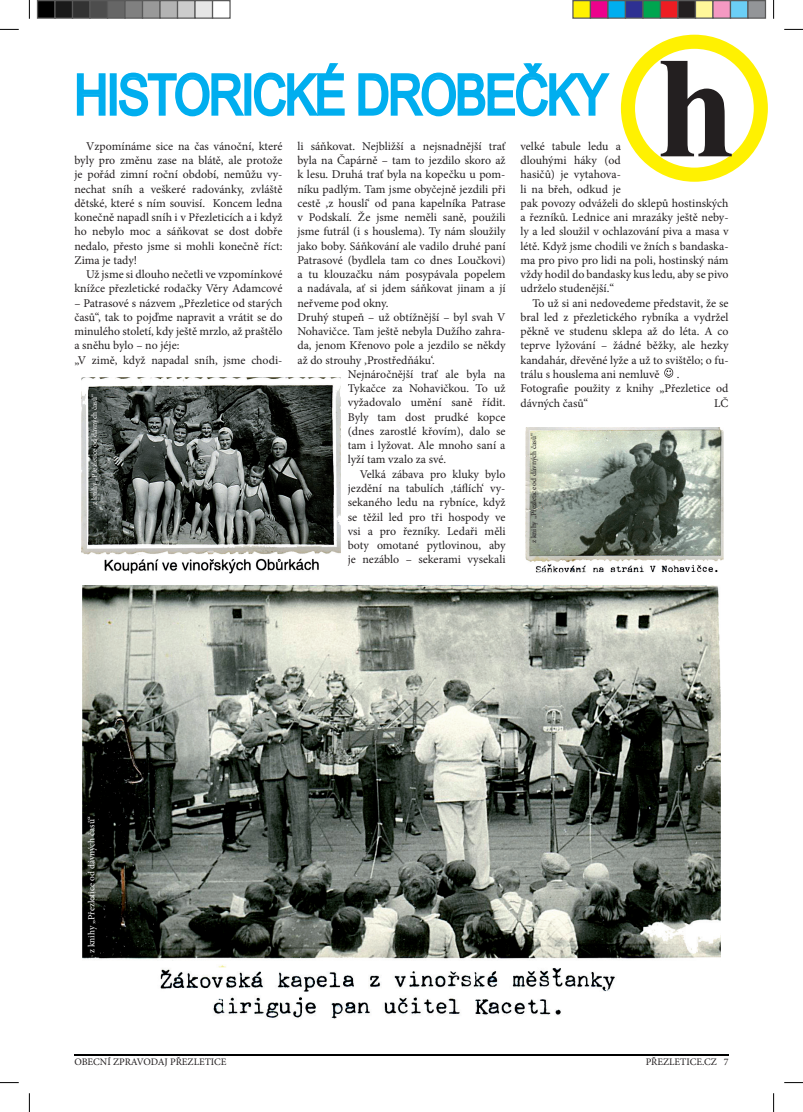
<style>
.page{position:relative;width:803px;height:1112px;background:#fff}
.page>*{position:absolute;margin:0;border:0;box-sizing:border-box;transform-origin:0 0}
.t1{font:700 144px "Times New Roman";color:#231f20}
.t2{font:55.62px "Arial";letter-spacing:-.03em;color:#00aeef;scale:.84 1}
.t3{font:11.88px/14.2px "Minion Pro";color:#231f20}
.t4{font:10px "Minion Pro";color:#231f20}
.t5{font:9.38px "Minion Pro";color:#fff}
.t6{font:7.5px "Minion Pro";color:#231f20}
.t7{font:7.5px "Minion Pro";color:#fff}
</style>
<div class="page">
<img style="left:664px;top:367px;width:10px;height:11px">
<svg style="left:76px;top:73px;width:30px;height:43px"></svg>
<div style="left:110px;top:73px;width:7px;height:43px;border:2px solid #00aeef"></div>
<svg style="left:119px;top:72px;width:125px;height:45px"></svg>
<div style="left:244px;top:73px;width:7px;height:43px;border:2px solid #00aeef"></div>
<svg style="left:253px;top:63px;width:92px;height:54px"></svg>
<svg style="left:358px;top:63px;width:252px;height:54px"></svg>
<hr style="left:74px;top:1054px;width:654px;height:1px;background:#000">
<div style="left:621px;top:35px;width:147px;height:147px;border:14px solid #fff101;border-radius:50%"></div>
<img style="left:526px;top:428px;width:196px;height:143px">
<div style="left:520px;top:422px;width:208px;height:155px;border:5px solid #fff"></div>
<img style="left:83px;top:586px;width:636px;height:433px">
<img style="left:82px;top:378px;width:258px;height:195px">
<svg style="left:0;top:29px;width:19px;height:1px"></svg>
<svg style="left:784px;top:29px;width:19px;height:1px"></svg>
<svg style="left:0;top:1082px;width:19px;height:1px"></svg>
<svg style="left:784px;top:1082px;width:19px;height:1px"></svg>
<svg style="left:29px;top:0;width:1px;height:19px"></svg>
<svg style="left:29px;top:1093px;width:1px;height:18px"></svg>
<svg style="left:773px;top:0;width:1px;height:19px"></svg>
<svg style="left:773px;top:1093px;width:1px;height:18px"></svg>
<div style="left:38px;top:1px;width:17px;height:17px;background:#000"></div>
<div style="left:37px;top:0;width:19px;height:19px;border:1px solid #595959"></div>
<div style="left:55px;top:1px;width:18px;height:17px;background:#1a1a1a"></div>
<div style="left:54px;top:0;width:19px;height:19px;border:1px solid #595959"></div>
<div style="left:73px;top:1px;width:17px;height:17px;background:#333"></div>
<div style="left:72px;top:0;width:19px;height:19px;border:1px solid #595959"></div>
<div style="left:90px;top:1px;width:18px;height:17px;background:#4d4d4d"></div>
<div style="left:89px;top:0;width:19px;height:19px;border:1px solid #595959"></div>
<div style="left:108px;top:1px;width:17px;height:17px;background:#666"></div>
<div style="left:107px;top:0;width:19px;height:19px;border:1px solid #595959"></div>
<div style="left:125px;top:1px;width:18px;height:17px;background:#808080"></div>
<div style="left:124px;top:0;width:19px;height:19px;border:1px solid #595959"></div>
<div style="left:143px;top:1px;width:17px;height:17px;background:#999"></div>
<div style="left:142px;top:0;width:19px;height:19px;border:1px solid #595959"></div>
<div style="left:160px;top:1px;width:18px;height:17px;background:#b3b3b3"></div>
<div style="left:159px;top:0;width:19px;height:19px;border:1px solid #595959"></div>
<div style="left:178px;top:1px;width:17px;height:17px;background:#ccc"></div>
<div style="left:177px;top:0;width:19px;height:19px;border:1px solid #595959"></div>
<div style="left:195px;top:1px;width:18px;height:17px;background:#e6e6e6"></div>
<div style="left:194px;top:0;width:19px;height:19px;border:1px solid #595959"></div>
<div style="left:212px;top:0;width:19px;height:19px;border:1px solid #595959"></div>
<div style="left:573px;top:1px;width:17px;height:17px;background:#fff101"></div>
<div style="left:572px;top:0;width:19px;height:19px;border:1px solid #595959"></div>
<div style="left:590px;top:1px;width:18px;height:17px;background:#ed028c"></div>
<div style="left:590px;top:0;width:18px;height:19px;border:1px solid #595959"></div>
<div style="left:608px;top:1px;width:17px;height:17px;background:#00aeef"></div>
<div style="left:607px;top:0;width:19px;height:19px;border:1px solid #595959"></div>
<div style="left:625px;top:1px;width:18px;height:17px;background:#2e3092"></div>
<div style="left:625px;top:0;width:18px;height:19px;border:1px solid #595959"></div>
<div style="left:643px;top:1px;width:17px;height:17px;background:#00a54f"></div>
<div style="left:642px;top:0;width:19px;height:19px;border:1px solid #595959"></div>
<div style="left:660px;top:1px;width:18px;height:17px;background:#ee1d23"></div>
<div style="left:660px;top:0;width:18px;height:19px;border:1px solid #595959"></div>
<div style="left:678px;top:1px;width:17px;height:17px;background:#231f20"></div>
<div style="left:677px;top:0;width:19px;height:19px;border:1px solid #595959"></div>
<div style="left:695px;top:1px;width:18px;height:17px;background:#fff79a"></div>
<div style="left:695px;top:0;width:18px;height:19px;border:1px solid #595959"></div>
<div style="left:713px;top:1px;width:17px;height:17px;background:#f499c2"></div>
<div style="left:712px;top:0;width:19px;height:19px;border:1px solid #595959"></div>
<div style="left:730px;top:1px;width:18px;height:17px;background:#6bcff6"></div>
<div style="left:730px;top:0;width:18px;height:19px;border:1px solid #595959"></div>
<div style="left:748px;top:1px;width:17px;height:17px;background:#939598"></div>
<div style="left:747px;top:0;width:19px;height:19px;border:1px solid #595959"></div>
<h1 class="t1" style="left:656px;top:8px;width:82px">h</h1>
<h2 class="t2" style="left:74px;top:58px;width:637px">HISTORICKÉ DROBEČKY</h2>
<p class="t3" style="left:74px;top:139px;width:210px;text-align:justify;text-indent:12px">Vzpomínáme sice na čas vánoční, které byly pro změnu zase na blátě, ale protože je pořád zimní roční období, nemůžu vy&shy;nechat sníh a veškeré radovánky, zvláště dětské, které s ním souvisí. Koncem ledna konečně napadl sníh i v Přezleticích a i když ho nebylo moc a sáňkovat se dost dobře nedalo, přesto jsme si mohli konečně říct:<br>Zima je tady!</p>
<p class="t3" style="left:74px;top:267px;width:210px;text-align:right">Už jsme si dlouho nečetli ve vzpomínkové knížce přezletické rodačky Věry Adamcové</p>
<p class="t3" style="left:74px;top:296px;width:210px">– Patrasové s názvem „Přezletice od starých časů“, tak to pojďme napravit a vrátit se do minulého století, kdy ještě mrzlo, až praštělo a sněhu bylo – no jéje:<br>„V zimě, když napadal sníh, jsme chodi-</p>
<p class="t3" style="left:297px;top:139px;width:210px">li sáňkovat. Nejbližší a nejsnadnější trať</p>
<p class="t3" style="left:297px;top:153px;width:210px">byla na Čapárně – tam to jezdilo skoro až</p>
<p class="t3" style="left:297px;top:167px;width:210px">k lesu. Druhá trať byla na kopečku u pom-</p>
<p class="t3" style="left:297px;top:182px;width:210px">níku padlým. Tam jsme obyčejně jezdili při</p>
<p class="t3" style="left:297px;top:196px;width:210px">cestě ‚z houslí‘ od pana kapelníka Patrase</p>
<p class="t3" style="left:297px;top:210px;width:210px">v Podskalí. Že jsme neměli saně, použili</p>
<p class="t3" style="left:297px;top:224px;width:210px">jsme futrál (i s houslema). Ty nám sloužily</p>
<p class="t3" style="left:297px;top:239px;width:210px">jako boby. Sáňkování ale vadilo druhé paní</p>
<p class="t3" style="left:297px;top:253px;width:210px">Patrasové (bydlela tam co dnes Loučkovi)</p>
<p class="t3" style="left:297px;top:267px;width:210px">a tu klouzačku nám posypávala popelem</p>
<p class="t3" style="left:297px;top:281px;width:210px">a nadávala, ať si jdem sáňkovat jinam a jí</p>
<p class="t3" style="left:297px;top:296px;width:92px">neřveme pod okny.</p>
<p class="t3" style="left:297px;top:310px;width:210px">Druhý stupeň – už obtížnější – byl svah V</p>
<p class="t3" style="left:297px;top:324px;width:210px">Nohavičce. Tam ještě nebyla Dužího zahra-</p>
<p class="t3" style="left:297px;top:338px;width:210px">da, jenom Křenovo pole a jezdilo se někdy</p>
<p class="t3" style="left:297px;top:353px;width:139px">až do strouhy ‚Prostředňáku‘.</p>
<p class="t3" style="left:348px;top:367px;width:159px">Nejnáročnější trať ale byla na</p>
<p class="t3" style="left:348px;top:381px;width:159px">Tykačce za Nohavičkou. To už</p>
<p class="t3" style="left:348px;top:395px;width:159px">vyžadovalo umění saně řídit.</p>
<p class="t3" style="left:348px;top:410px;width:159px">Byly tam dost prudké kopce</p>
<p class="t3" style="left:348px;top:424px;width:159px">(dnes zarostlé křovím), dalo se</p>
<p class="t3" style="left:348px;top:438px;width:159px">tam i lyžovat. Ale mnoho saní a</p>
<p class="t3" style="left:348px;top:452px;width:100px">lyží tam vzalo za své.</p>
<p class="t3" style="left:360px;top:467px;width:147px">Velká zábava pro kluky bylo</p>
<p class="t3" style="left:348px;top:481px;width:159px">jezdění na tabulích ‚táflích‘ vy-</p>
<p class="t3" style="left:348px;top:495px;width:159px">sekaného ledu na rybníce, když</p>
<p class="t3" style="left:348px;top:509px;width:159px">se těžil led pro tři hospody ve</p>
<p class="t3" style="left:348px;top:524px;width:159px">vsi a pro řezníky. Ledaři měli</p>
<p class="t3" style="left:348px;top:538px;width:159px">boty omotané pytlovinou, aby</p>
<p class="t3" style="left:348px;top:552px;width:159px">je nezáblo – sekerami vysekali</p>
<p class="t3" style="left:520px;top:139px;width:210px">velké tabule ledu a<br>dlouhými háky (od<br>hasičů) je vytahova-<br>li na břeh, odkud je<br>pak povozy odváželi do sklepů hostinských a řezníků. Lednice ani mrazáky ještě neby&shy;ly a led sloužil v ochlazování piva a masa v létě. Když jsme chodili ve žních s bandaska&shy;ma pro pivo pro lidi na poli, hostinský nám vždy hodil do bandasky kus ledu, aby se pivo udrželo studenější.“</p>
<p class="t3" style="left:520px;top:296px;width:210px;text-align:justify;text-indent:12px">To už si ani nedovedeme představit, že se bral led z přezletického rybníka a vydržel pěkně ve studenu sklepa až do léta. A co teprve lyžování – žádné běžky, ale hezky kandahár, dřevěné lyže a už to svištělo; o fu&shy;trálu s houslema ani nemluvě</p>
<p class="t3" style="left:520px;top:367px;width:210px;text-indent:156px">.<br>Fotografie použity z knihy „Přezletice od dávných časů“</p>
<p class="t7" style="left:89px;top:504px;width:111px;rotate:-90deg">z knihy „Přezletice od dávných časů“</p>
<p class="t3" style="left:714px;top:396px;width:16px">LČ</p>
<p class="t6" style="left:529px;top:543px;width:111px;rotate:-90deg">z knihy „Přezletice od dávných časů“</p>
<p class="t5" style="left:85px;top:953px;width:139px;rotate:-90deg">z knihy „Přezletice od dávných časů“</p>
<p class="t4" style="left:74px;top:1054px;width:154px">OBECNÍ ZPRAVODAJ PŘEZLETICE</p>
<p class="t4" style="left:646px;top:1054px;width:84px">PŘEZLETICE.CZ 7</p>
</div>
